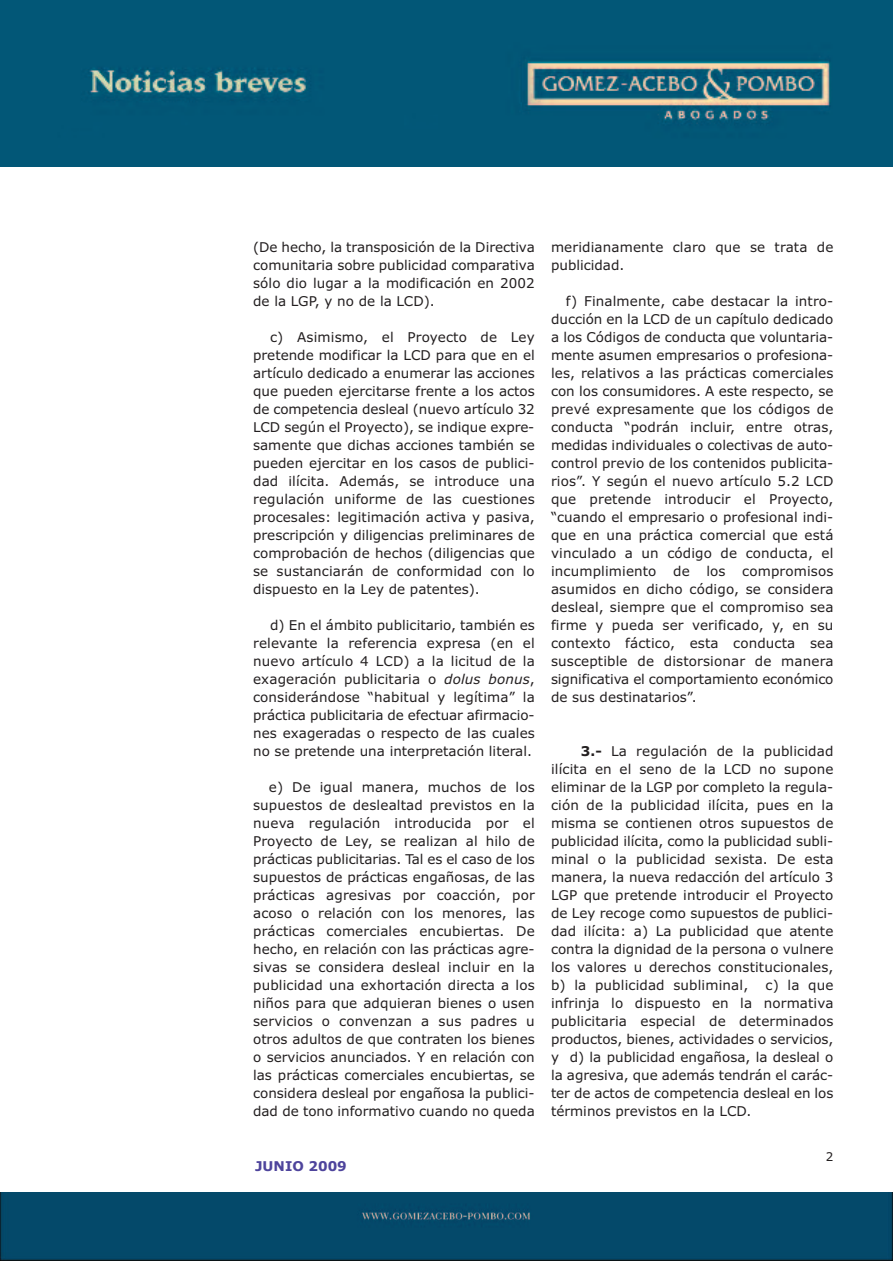
<style>
.page{position:relative;width:893px;height:1263px;background:#fff}
.page>*{position:absolute;margin:0;border:0;box-sizing:border-box;transform-origin:0 0}
.t1{font:13.5px/18px "Verdana";color:#231f20;text-align:justify}
.t2{font:700 13.5px "Verdana";color:#4e449c}
.t3{font:12px "Verdana";color:#231f20}
.s1{font-style:italic}
.s2{font-weight:700}
</style>
<div class="page">
<div style="left:0;top:1193px;width:893px;height:68px;background:#04496a"></div>
<img style="left:0;top:0;width:893px;height:166px">
<p class="t1" style="left:253px;top:238px;width:283px">(De hecho, la transposición de la Directiva comunitaria sobre publicidad comparativa sólo dio lugar a la modificación en 2002 de la LGP, y no de la LCD).</p>
<p class="t1" style="left:253px;top:328px;width:283px;text-indent:17px">c) Asimismo, el Proyecto de Ley pretende modificar la LCD para que en el artículo dedicado a enumerar las acciones que pueden ejercitarse frente a los actos de competencia desleal (nuevo artículo 32<br>LCD según el Proyecto), se indique expre&shy;samente que dichas acciones también se pueden ejercitar en los casos de publici&shy;dad ilícita. Además, se introduce una regulación uniforme de las cuestiones procesales: legitimación activa y pasiva, prescripción y diligencias preliminares de comprobación de hechos (diligencias que se sustanciarán de conformidad con lo dispuesto en la Ley de patentes).</p>
<p class="t1" style="left:253px;top:616px;width:283px;text-indent:17px">d) En el ámbito publicitario, también es relevante la referencia expresa (en el nuevo artículo 4 LCD) a la licitud de la exageración publicitaria o <span class="s1">dolus bonus</span>, considerándose “habitual y legítima” la práctica publicitaria de efectuar afirmacio&shy;nes exageradas o respecto de las cuales no se pretende una interpretación literal.</p>
<p class="t1" style="left:253px;top:778px;width:283px;text-indent:16px">e) De igual manera, muchos de los supuestos de deslealtad previstos en la nueva regulación introducida por el Proyecto de Ley, se realizan al hilo de prácticas publicitarias. Tal es el caso de los supuestos de prácticas engañosas, de las prácticas agresivas por coacción, por acoso o relación con los menores, las prácticas comerciales encubiertas. De hecho, en relación con las prácticas agre&shy;sivas se considera desleal incluir en la publicidad una exhortación directa a los niños para que adquieran bienes o usen servicios o convenzan a sus padres u otros adultos de que contraten los bienes o servicios anunciados. Y en relación con las prácticas comerciales encubiertas, se considera desleal por engañosa la publici&shy;dad de tono informativo cuando no queda</p>
<p class="t2" style="left:255px;top:1159px;width:93px">JUNIO 2009</p>
<p class="t1" style="left:551px;top:238px;width:284px">meridianamente claro que se trata de publicidad.</p>
<p class="t1" style="left:551px;top:292px;width:284px;text-indent:15px">f) Finalmente, cabe destacar la intro&shy;ducción en la LCD de un capítulo dedicado a los Códigos de conducta que voluntaria&shy;mente asumen empresarios o profesiona&shy;les, relativos a las prácticas comerciales con los consumidores. A este respecto, se prevé expresamente que los códigos de conducta “podrán incluir, entre otras, medidas individuales o colectivas de auto&shy;control previo de los contenidos publicita&shy;rios”. Y según el nuevo artículo 5.2 LCD que pretende introducir el Proyecto, “cuando el empresario o profesional indi&shy;que en una práctica comercial que está vinculado a un código de conducta, el incumplimiento de los compromisos asumidos en dicho código, se considera desleal, siempre que el compromiso sea firme y pueda ser verificado, y, en su contexto fáctico, esta conducta sea susceptible de distorsionar de manera significativa el comportamiento económico de sus destinatarios”.</p>
<p class="t1" style="left:551px;top:742px;width:284px;text-indent:30px"><span class="s2">3.-</span> La regulación de la publicidad ilícita en el seno de la LCD no supone eliminar de la LGP por completo la regula&shy;ción de la publicidad ilícita, pues en la misma se contienen otros supuestos de publicidad ilícita, como la publicidad subli&shy;minal o la publicidad sexista. De esta manera, la nueva redacción del artículo 3<br>LGP que pretende introducir el Proyecto de Ley recoge como supuestos de publici&shy;dad ilícita: a) La publicidad que atente contra la dignidad de la persona o vulnere los valores u derechos constitucionales, b) la publicidad subliminal,</p>
<p class="t1" style="left:551px;top:976px;width:284px;text-indent:214px">c) la que infrinja lo dispuesto en la normativa publicitaria especial de determinados productos, bienes, actividades o servicios, y d) la publicidad engañosa, la desleal o la agresiva, que además tendrán el carác&shy;ter de actos de competencia desleal en los términos previstos en la LCD.</p>
<p class="t3" style="left:826px;top:1150px;width:9px">2</p>
</div>
